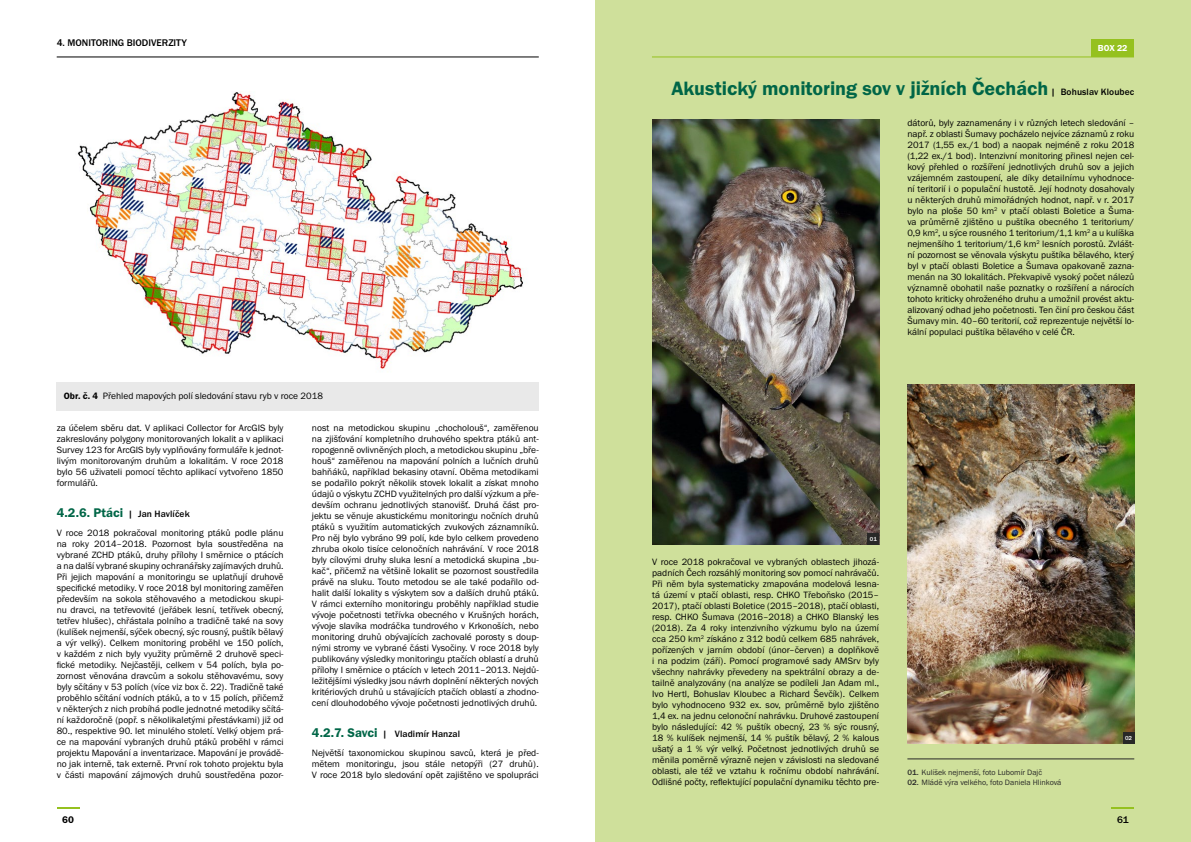
<style>
.page{position:relative;width:1191px;height:842px;background:#fff}
.page>*{position:absolute;margin:0;border:0;box-sizing:border-box;transform-origin:0 0}
.t1{font:20px "Franklin Gothic URW Dem";color:#006647}
.t2{font:500 10px "Franklin Gothic URW";color:#000}
.t3{font:10px "Franklin Gothic URW Dem";color:#000}
.t4{font:9.5px/11px "Franklin Gothic URW Boo";color:#000;text-align:justify}
.t5{font:500 9.5px "Franklin Gothic URW";letter-spacing:.01em;color:#000}
.t6{font:9px "Franklin Gothic URW Dem";color:#fff}
.t7{font:8px "Franklin Gothic URW Boo";color:#282827}
.t8{font:500 6px "Franklin Gothic URW";color:#fff}
.s1{font-family:"Franklin Gothic URW Dem"}
.s2{font-family:"Franklin Gothic URW Dem";font-weight:400;font-size:13px;color:#006647}
.s3{font-family:"Franklin Gothic URW";font-weight:500;font-size:9.5px;color:#000}
.s4{font-family:"Franklin Gothic URW";font-weight:500}
</style>
<div class="page">
<div style="left:595px;top:0;width:596px;height:842px;background:#cfe09b"></div>
<hr style="left:1111px;top:807px;width:23px;height:2px;background:#95c11f">
<hr style="left:57px;top:807px;width:22px;height:2px;background:#95c11f">
<hr style="left:57px;top:57px;width:482px;height:1px;background:#000">
<div style="left:57px;top:382px;width:482px;height:28px;background:#e9e9e9"></div>
<img style="left:77px;top:92px;width:447px;height:277px">
<div style="left:1091px;top:39px;width:43px;height:18px;background:#95c11f"></div>
<hr style="left:907px;top:758px;width:227px;height:1px;background:#282827">
<img style="left:652px;top:120px;width:227px;height:424px">
<div style="left:867px;top:533px;width:12px;height:11px;background:#282827"></div>
<img style="left:907px;top:385px;width:227px;height:358px">
<div style="left:1123px;top:732px;width:11px;height:11px;background:#282827"></div>
<hr style="left:652px;top:57px;width:482px;height:1px;background:#95c11f">
<p class="t2" style="left:57px;top:37px;width:132px">4. MONITORING BIODIVERZITY</p>
<p class="t4" style="left:64px;top:390px;width:261px"><span class="s1">Obr. č. 4</span> Přehled mapových polí sledování stavu ryb v roce 2018</p>
<p class="t4" style="left:57px;top:422px;width:228px">za účelem sběru dat. V aplikaci Collector for ArcGIS byly zakreslovány polygony monitorovaných lokalit a v aplikaci Survey 123 for ArcGIS byly vyplňovány formuláře k jednot&shy;livým monitorovaným druhům a lokalitám. V roce 2018 bylo 56 uživateli pomocí těchto aplikací vytvořeno 1850 formulářů.</p>
<p class="t5" style="left:57px;top:508px;width:134px"><span class="s2">4.2.6. Ptáci</span> | Jan Havlíček</p>
<p class="t4" style="left:57px;top:528px;width:228px">V roce 2018 pokračoval monitoring ptáků podle plánu na roky 2014–2018. Pozornost byla soustředěna na vybrané ZCHD ptáků, druhy přílohy I směrnice o ptácích a na další vybrané skupiny ochranářsky zajímavých druhů.<br>Při jejich mapování a monitoringu se uplatňují druhově specifické metodiky. V roce 2018 byl monitoring zaměřen především na sokola stěhovavého a metodickou skupi&shy;nu dravci, na tetřevovité (jeřábek lesní, tetřívek obecný, tetřev hlušec), chřástala polního a tradičně také na sovy (kulíšek nejmenší, sýček obecný, sýc rousný, puštík bělavý a výr velký). Celkem monitoring proběhl ve 150 polích, v každém z nich byly využity průměrně 2 druhově speci&shy;fické metodiky. Nejčastěji, celkem v 54 polích, byla po&shy;zornost věnována dravcům a sokolu stěhovavému, sovy byly sčítány v 53 polích (více viz box č. 22). Tradičně také proběhlo sčítání vodních ptáků, a to v 15 polích, přičemž v některých z nich probíhá podle jednotné metodiky sčítá&shy;ní každoročně (popř. s několikaletými přestávkami) již od 80., respektive 90. let minulého století. Velký objem prá&shy;ce na mapování vybraných druhů ptáků proběhl v rámci projektu Mapování a inventarizace. Mapování je provádě&shy;no jak interně, tak externě. První rok tohoto projektu byla v části mapování zájmových druhů soustředěna pozor-</p>
<p class="t4" style="left:312px;top:422px;width:228px">nost na metodickou skupinu „chocholouš“, zaměřenou na zjišťování kompletního druhového spektra ptáků ant&shy;ropogenně ovlivněných ploch, a metodickou skupinu „bře&shy;houš“ zaměřenou na mapování polních a lučních druhů bahňáků, například bekasiny otavní. Oběma metodikami se podařilo pokrýt několik stovek lokalit a získat mnoho údajů o výskytu ZCHD využitelných pro další výzkum a pře&shy;devším ochranu jednotlivých stanovišť. Druhá část pro&shy;jektu se věnuje akustickému monitoringu nočních druhů ptáků s využitím automatických zvukových záznamníků.<br>Pro něj bylo vybráno 99 polí, kde bylo celkem provedeno zhruba okolo tisíce celonočních nahrávání. V roce 2018 byly cílovými druhy sluka lesní a metodická skupina „bu&shy;kač“, přičemž na většině lokalit se pozornost soustředila právě na sluku. Touto metodou se ale také podařilo od&shy;halit další lokality s výskytem sov a dalších druhů ptáků.<br>V rámci externího monitoringu proběhly například studie vývoje početnosti tetřívka obecného v Krušných horách, vývoje slavíka modráčka tundrového v Krkonoších, nebo monitoring druhů obývajících zachovalé porosty s doup&shy;nými stromy ve vybrané části Vysočiny. V roce 2018 byly publikovány výsledky monitoringu ptačích oblastí a druhů přílohy I směrnice o ptácích v letech 2011–2013. Nejdů&shy;ležitějšími výsledky jsou návrh doplnění některých nových kritériových druhů u stávajících ptačích oblastí a zhodno&shy;cení dlouhodobého vývoje početnosti jednotlivých druhů.</p>
<p class="t5" style="left:312px;top:728px;width:150px"><span class="s2">4.2.7. Savci</span> | Vladimír Hanzal</p>
<p class="t4" style="left:312px;top:748px;width:228px">Největší taxonomickou skupinou savců, která je před&shy;mětem monitoringu, jsou stále netopýři (27 druhů).<br>V roce 2018 bylo sledování opět zajištěno ve spolupráci</p>
<p class="t6" style="left:1098px;top:43px;width:31px">BOX 22</p>
<h1 class="t1" style="left:671px;top:76px;width:464px">Akustický monitoring sov v jižních Čechách <span class="s3">| Bohuslav Kloubec</span></h1>
<p class="t4" style="left:907px;top:117px;width:228px">dátorů, byly zaznamenány i v různých letech sledování – např. z oblasti Šumavy pocházelo nejvíce záznamů z roku 2017 (1,55 ex./1 bod) a naopak nejméně z roku 2018 (1,22 ex./1 bod). Intenzivní monitoring přinesl nejen cel&shy;kový přehled o rozšíření jednotlivých druhů sov a jejich vzájemném zastoupení, ale díky detailnímu vyhodnoce&shy;ní teritorií i o populační hustotě. Její hodnoty dosahovaly u některých druhů mimořádných hodnot, např. v r. 2017 bylo na ploše 50 km<sup>2</sup> v ptačí oblasti Boletice a Šuma&shy;va průměrně zjištěno u puštíka obecného 1 teritorium/ 0,9 km<sup>2</sup>, u sýce rousného 1 teritorium/1,1 km<sup>2</sup> a u kulíška nejmenšího 1 teritorium/1,6 km<sup>2</sup> lesních porostů. Zvlášt&shy;ní pozornost se věnovala výskytu puštíka bělavého, který byl v ptačí oblasti Boletice a Šumava opakovaně zazna&shy;menán na 30 lokalitách. Překvapivě vysoký počet nálezů významně obohatil naše poznatky o rozšíření a nárocích tohoto kriticky ohroženého druhu a umožnil provést aktu&shy;alizovaný odhad jeho početnosti. Ten činí pro českou část Šumavy min. 40–60 teritorií, což reprezentuje největší lo&shy;kální populaci puštíka bělavého v celé ČR.</p>
<p class="t8" style="left:870px;top:535px;width:9px">01</p>
<p class="t4" style="left:652px;top:556px;width:228px">V roce 2018 pokračoval ve vybraných oblastech jihozá&shy;padních Čech rozsáhlý monitoring sov pomocí nahrávačů.<br>Při něm byla systematicky zmapována modelová lesna&shy;tá území v ptačí oblasti, resp. CHKO Třeboňsko (2015– 2017), ptačí oblasti Boletice (2015–2018), ptačí oblasti, resp. CHKO Šumava (2016–2018) a CHKO Blanský les (2018). Za 4 roky intenzivního výzkumu bylo na území cca 250 km<sup>2</sup> získáno z 312 bodů celkem 685 nahrávek, pořízených v jarním období (únor–červen) a doplňkově i na podzim (září). Pomocí programové sady AMSrv byly všechny nahrávky převedeny na spektrální obrazy a de&shy;tailně analyzovány (na analýze se podíleli Jan Adam ml., Ivo Hertl, Bohuslav Kloubec a Richard Ševčík). Celkem bylo vyhodnoceno 932 ex. sov, průměrně bylo zjištěno 1,4 ex. na jednu celonoční nahrávku. Druhové zastoupení bylo následující: 42 % puštík obecný, 23 % sýc rousný, 18 % kulíšek nejmenší, 14 % puštík bělavý, 2 % kalous ušatý a 1 % výr velký. Početnost jednotlivých druhů se měnila poměrně výrazně nejen v závislosti na sledované oblasti, ale též ve vztahu k ročnímu období nahrávání.<br>Odlišné počty, reflektující populační dynamiku těchto pre-</p>
<p class="t7" style="left:907px;top:767px;width:136px"><span class="s4">01.</span> Kulíšek nejmenší, foto Lubomír Dajč</p>
<p class="t7" style="left:907px;top:778px;width:155px"><span class="s4">02.</span> Mládě výra velkého, foto Daniela Hlinková</p>
<p class="t8" style="left:1125px;top:734px;width:9px">02</p>
<p class="t3" style="left:62px;top:813px;width:13px">60</p>
<p class="t2" style="left:1117px;top:813px;width:13px">61</p>
</div>
